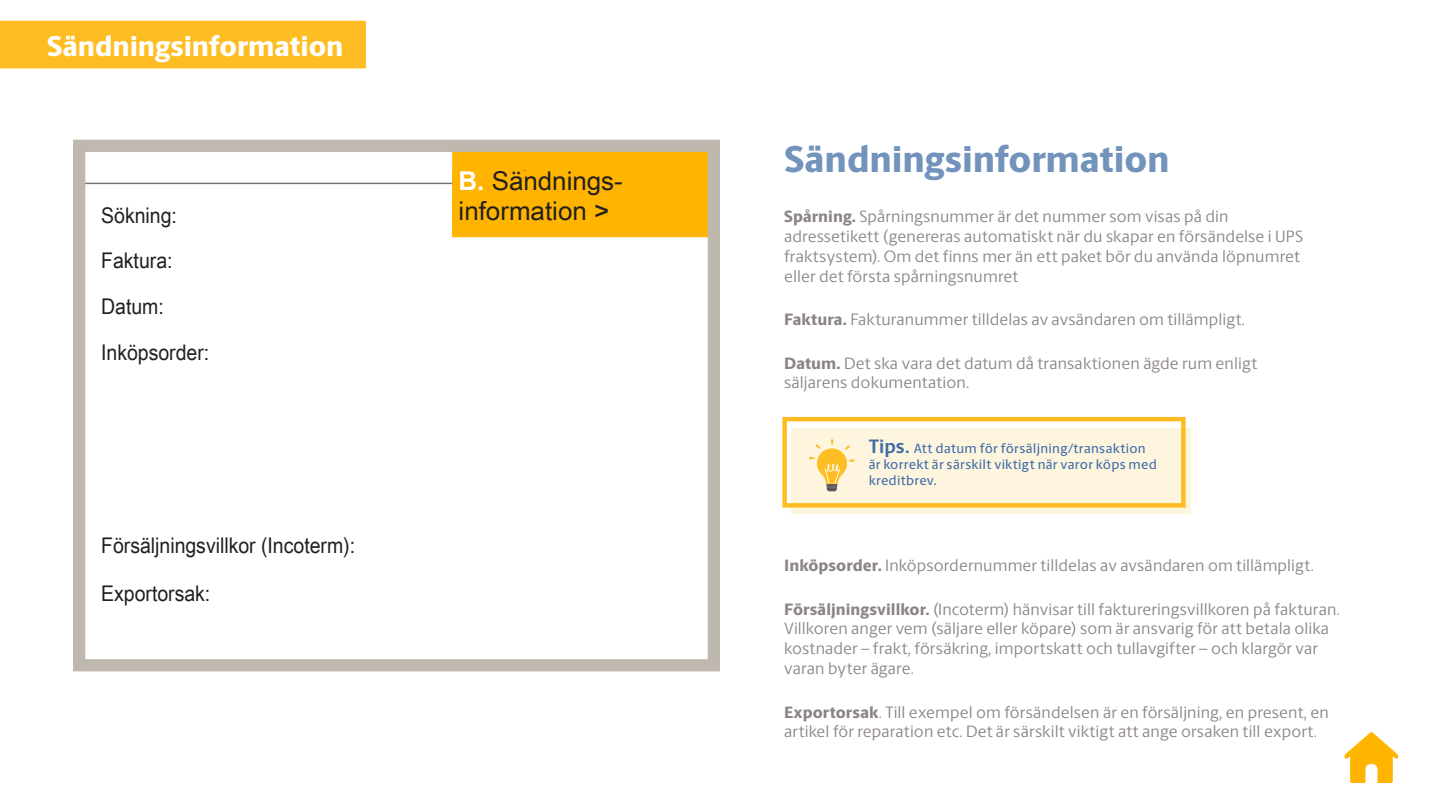
<style>
.page{position:relative;width:1440px;height:810px;background:#fff}
.page>*{position:absolute;margin:0;border:0;box-sizing:border-box;transform-origin:0 0}
.Large_Header{font:800 37.5px "UPS Berlingske Sans";letter-spacing:-.005em;color:#7293bc}
.t1{font:800 28.8px "UPS Berlingske Sans";letter-spacing:-.005em;color:#fff}
.Nav_Volume_Header{font:25.95px/30.3px "Arial Unicode MS";color:#231f20}
.Nav_Volume_Header-2{font:21.6px "Arial Unicode MS";color:#231f20;scale:.9 1}
.Large_Header-2{font:16.5px/19.8px "UPS Berlingske Sans";letter-spacing:.005em;color:#8d8585}
.Large_Header-3{font:500 13.5px/16.2px "UPS Berlingske Sans";letter-spacing:.015em;color:#426da9}
.s1{font-weight:700;color:#fff}
.s2{font-weight:800}
.s3{font-weight:700;font-size:19.5px}
</style>
<div class="page">
<div style="left:0;top:21px;width:366px;height:47px;background:#febd23"></div>
<div style="left:782px;top:417px;width:403px;height:91px;border:4px solid #febd23"></div>
<svg style="left:792px;top:429px;width:399px;height:85px;background:#fdf1d1"></svg>
<svg style="left:809px;top:439px;width:46px;height:52px;background:#f9de9e"></svg>
<img style="left:86px;top:153px;width:621px;height:85px">
<div style="left:73px;top:140px;width:647px;height:531px;border:12px solid #bfb8af"></div>
<svg style="left:1344px;top:732px;width:55px;height:51px"></svg>
<div style="left:95px;top:201px;width:263px;height:28px;background:#fff"></div>
<div style="left:452px;top:171px;width:251px;height:63px;background:#ffb500"></div>
<p class="t1" style="left:47px;top:24px;width:298px">Sändningsinformation</p>
<p class="Nav_Volume_Header-2" style="left:101px;top:199px;width:86px">Sökning:</p>
<p class="Nav_Volume_Header-2" style="left:101px;top:245px;width:81px">Faktura:</p>
<p class="Nav_Volume_Header-2" style="left:101px;top:291px;width:71px">Datum:</p>
<p class="Nav_Volume_Header-2" style="left:101px;top:336px;width:122px">Inköpsorder:</p>
<p class="Nav_Volume_Header-2" style="left:101px;top:529px;width:284px">Försäljningsvillkor (Incoterm):</p>
<p class="Nav_Volume_Header-2" style="left:101px;top:578px;width:123px">Exportorsak:</p>
<p class="Nav_Volume_Header" style="left:458px;top:165px;width:166px"><span class="s1">B.</span> Sändnings&shy;information &gt;</p>
<p class="Large_Header" style="left:784px;top:131px;width:387px">Sändningsinformation</p>
<p class="Large_Header-2" style="left:784px;top:206px;width:520px"><span class="s2">Spårning.</span> Spårningsnummer är det nummer som visas på din adressetikett (genereras automatiskt när du skapar en försändelse i UPS fraktsystem). Om det finns mer än ett paket bör du använda löpnumret eller det första spårningsnumret</p>
<p class="Large_Header-2" style="left:784px;top:309px;width:462px"><span class="s2">Faktura.</span> Fakturanummer tilldelas av avsändaren om tillämpligt.</p>
<p class="Large_Header-2" style="left:784px;top:352px;width:475px"><span class="s2">Datum.</span> Det ska vara det datum då transaktionen ägde rum enligt säljarens dokumentation.</p>
<p class="Large_Header-3" style="left:868px;top:440px;width:290px"><span class="s3">Tips.</span> Att datum för försäljning/transaktion är korrekt är särskilt viktigt när varor köps med kreditbrev.</p>
<p class="Large_Header-2" style="left:784px;top:555px;width:531px"><span class="s2">Inköpsorder.</span> Inköpsordernummer tilldelas av avsändaren om tillämpligt.</p>
<p class="Large_Header-2" style="left:784px;top:598px;width:557px"><span class="s2">Försäljningsvillkor.</span> (Incoterm) hänvisar till faktureringsvillkoren på fakturan.<br>Villkoren anger vem (säljare eller köpare) som är ansvarig för att betala olika kostnader – frakt, försäkring, importskatt och tullavgifter – och klargör var varan byter ägare.</p>
<p class="Large_Header-2" style="left:784px;top:701px;width:546px"><span class="s2">Exportorsak</span>. Till exempel om försändelsen är en försäljning, en present, en artikel för reparation etc. Det är särskilt viktigt att ange orsaken till export.</p>
</div>
